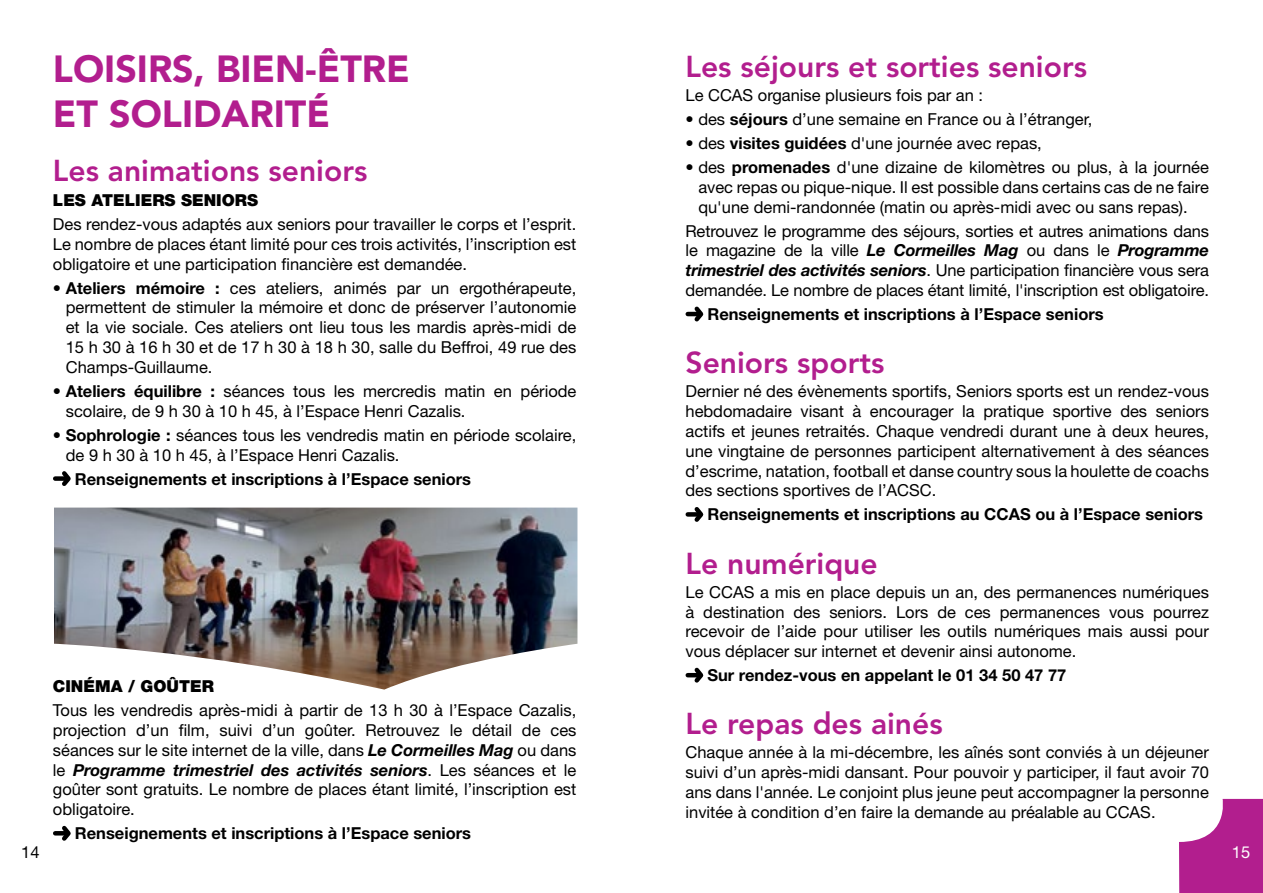
<style>
.page{position:relative;width:1263px;height:893px;background:#fff}
.page>*{position:absolute;margin:0;border:0;box-sizing:border-box;transform-origin:0 0}
.t1{font:900 37.5px/45px "Avenir LT Std";color:#b21e8e}
.t2{font:800 30px "Avenir LT Std";color:#b21e8e}
.t3{font:16.5px/19.8px "Helvetica Neue LT Std";color:#000;text-align:justify}
.t4{font:700 16.5px "Helvetica Neue LT Std";color:#000}
.t5{font:900 16.5px "Helvetica Neue LT Std";color:#000}
.t6{font:16.5px "Helvetica Neue LT Std";color:#fff}
.s1{font-weight:500}
.s2{font-weight:700}
.s3{font-weight:700;font-style:italic}
</style>
<div class="page">
<img style="left:54px;top:508px;width:523px;height:182px">
<div style="left:55px;top:476px;width:13px;height:5px;background:#000"></div>
<svg style="left:58px;top:471px;width:13px;height:15px"></svg>
<hr style="left:55px;top:831px;width:13px;height:4px;background:#000">
<svg style="left:58px;top:825px;width:13px;height:16px"></svg>
<hr style="left:688px;top:312px;width:12px;height:4px;background:#000">
<svg style="left:690px;top:306px;width:14px;height:16px"></svg>
<div style="left:688px;top:512px;width:12px;height:5px;background:#000"></div>
<svg style="left:690px;top:507px;width:14px;height:15px"></svg>
<hr style="left:688px;top:673px;width:12px;height:4px;background:#000">
<svg style="left:690px;top:667px;width:14px;height:16px"></svg>
<svg style="left:1179px;top:799px;width:84px;height:94px"></svg>
<h1 class="t1" style="left:53px;top:47px;width:358px">LOISIRS, BIEN-ÊTRE<br>ET SOLIDARITÉ</h1>
<h2 class="t2" style="left:53px;top:152px;width:316px">Les animations seniors</h2>
<p class="t5" style="left:53px;top:190px;width:207px">LES ATELIERS SENIORS</p>
<p class="t3" style="left:53px;top:214px;width:525px">Des rendez-vous adaptés aux seniors pour travailler le corps et l’esprit.<br>Le nombre de places étant limité pour ces trois activités, l’inscription est obligatoire et une participation financière est demandée.</p>
<p class="t3" style="left:66px;top:278px;width:512px;text-indent:-13px"><span class="s1">•</span> <span class="s2">Ateliers mémoire :</span> ces ateliers, animés par un ergothérapeute, permettent de stimuler la mémoire et donc de préserver l’autonomie et la vie sociale. Ces ateliers ont lieu tous les mardis après-midi de 15 h 30 à 16 h 30 et de 17 h 30 à 18 h 30, salle du Beffroi, 49 rue des Champs-Guillaume.</p>
<p class="t3" style="left:66px;top:381px;width:512px;text-indent:-13px"><span class="s1">•</span> <span class="s2">Ateliers équilibre :</span> séances tous les mercredis matin en période scolaire, de 9 h 30 à 10 h 45, à l’Espace Henri Cazalis.</p>
<p class="t3" style="left:66px;top:425px;width:512px;text-indent:-13px"><span class="s1">•</span> <span class="s2">Sophrologie :</span> séances tous les vendredis matin en période scolaire, de 9 h 30 à 10 h 45, à l’Espace Henri Cazalis.</p>
<p class="t4" style="left:75px;top:468px;width:398px">Renseignements et inscriptions à l’Espace seniors</p>
<p class="t3" style="left:21px;top:842px;width:20px">14</p>
<p class="t5" style="left:53px;top:676px;width:163px">CINÉMA / GOÛTER</p>
<p class="t3" style="left:53px;top:700px;width:525px">Tous les vendredis après-midi à partir de 13 h 30 à l’Espace Cazalis, projection d’un film, suivi d’un goûter. Retrouvez le détail de ces séances sur le site internet de la ville, dans <span class="s3">Le Cormeilles Mag</span> ou dans le <span class="s3">Programme trimestriel des activités seniors</span>. Les séances et le goûter sont gratuits. Le nombre de places étant limité, l’inscription est obligatoire.</p>
<p class="t4" style="left:75px;top:823px;width:398px">Renseignements et inscriptions à l’Espace seniors</p>
<h2 class="t2" style="left:685px;top:49px;width:403px">Les séjours et sorties seniors</h2>
<p class="t3" style="left:685px;top:85px;width:299px">Le CCAS organise plusieurs fois par an :</p>
<p class="t3" style="left:685px;top:109px;width:408px">• des <span class="s2">séjours</span> d’une semaine en France ou à l’étranger,</p>
<p class="t3" style="left:685px;top:133px;width:358px">• des <span class="s2">visites guidées</span> d'une journée avec repas,</p>
<p class="t3" style="left:698px;top:157px;width:512px;text-indent:-13px">• des <span class="s2">promenades</span> d'une dizaine de kilomètres ou plus, à la journée avec repas ou pique-nique. Il est possible dans certains cas de ne faire qu'une demi-randonnée (matin ou après-midi avec ou sans repas).</p>
<p class="t3" style="left:685px;top:221px;width:525px">Retrouvez le programme des séjours, sorties et autres animations dans le magazine de la ville <span class="s3">Le Cormeilles Mag</span> ou dans le <span class="s3">Programme trimestriel des activités seniors</span>. Une participation financière vous sera demandée. Le nombre de places étant limité, l'inscription est obligatoire.</p>
<p class="t4" style="left:707px;top:304px;width:398px">Renseignements et inscriptions à l’Espace seniors</p>
<h2 class="t2" style="left:685px;top:345px;width:200px">Seniors sports</h2>
<p class="t3" style="left:685px;top:381px;width:525px">Dernier né des évènements sportifs, Seniors sports est un rendez-vous hebdomadaire visant à encourager la pratique sportive des seniors actifs et jeunes retraités. Chaque vendredi durant une à deux heures, une vingtaine de personnes participent alternativement à des séances d’escrime, natation, football et danse country sous la houlette de coachs des sections sportives de l’ACSC.</p>
<p class="t4" style="left:707px;top:504px;width:497px">Renseignements et inscriptions au CCAS ou à l’Espace seniors</p>
<h2 class="t2" style="left:685px;top:545px;width:194px">Le numérique</h2>
<p class="t3" style="left:685px;top:582px;width:525px">Le CCAS a mis en place depuis un an, des permanences numériques à destination des seniors. Lors de ces permanences vous pourrez recevoir de l’aide pour utiliser les outils numériques mais aussi pour vous déplacer sur internet et devenir ainsi autonome.</p>
<p class="t4" style="left:707px;top:665px;width:360px">Sur rendez-vous en appelant le 01 34 50 47 77</p>
<h2 class="t2" style="left:685px;top:706px;width:259px">Le repas des ainés</h2>
<p class="t3" style="left:685px;top:742px;width:525px">Chaque année à la mi-décembre, les aînés sont conviés à un déjeuner suivi d’un après-midi dansant. Pour pouvoir y participer, il faut avoir 70 ans dans l'année. Le conjoint plus jeune peut accompagner la personne invitée à condition d’en faire la demande au préalable au CCAS.</p>
<p class="t6" style="left:1232px;top:842px;width:20px">15</p>
</div>
